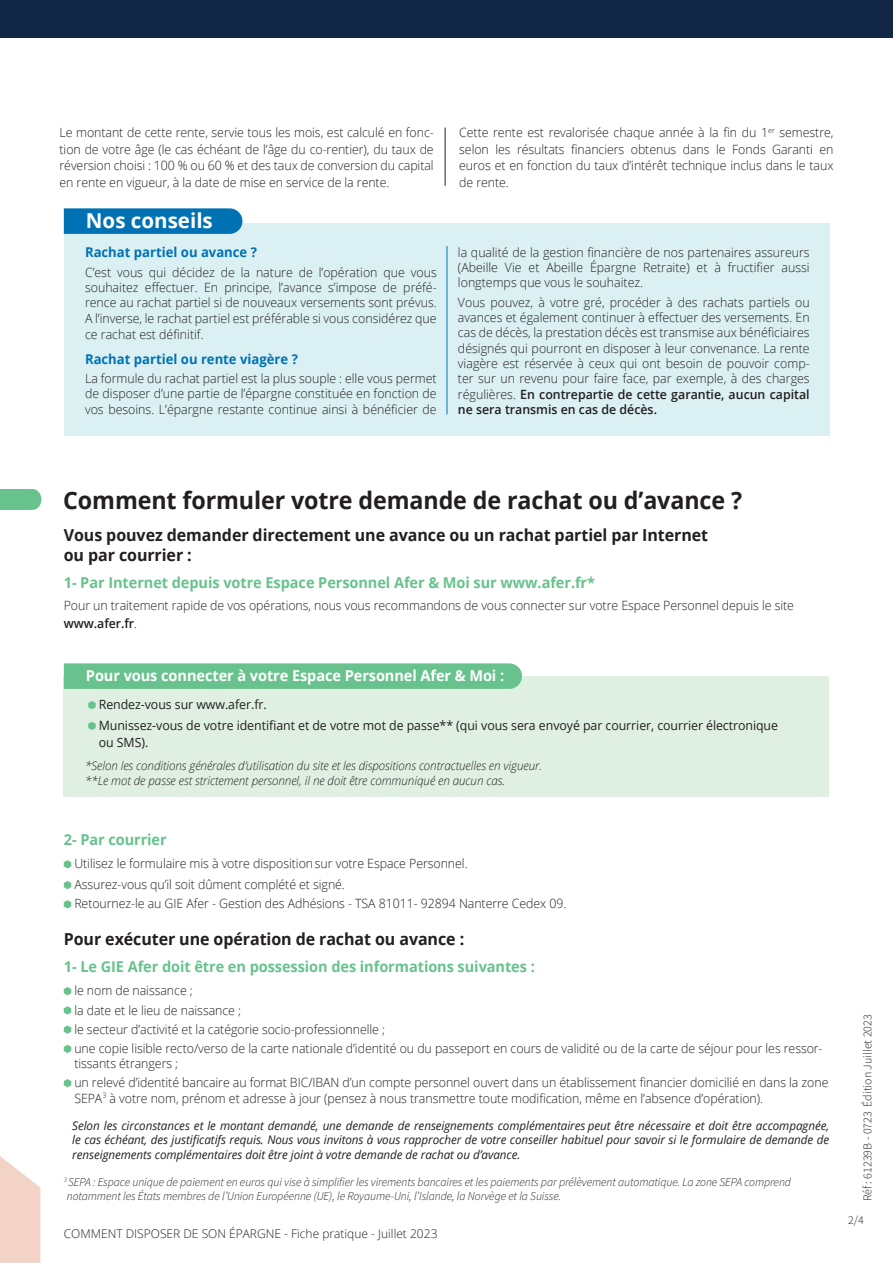
<style>
.page{position:relative;width:893px;height:1263px;background:#fff}
.page>*{position:absolute;margin:0;border:0;box-sizing:border-box;transform-origin:0 0}
.t1{font:700 24px "Open Sans";letter-spacing:-.005em;color:#231f20}
.t2{font:700 20.55px "Open Sans";color:#fff}
.t3{font:700 16.5px/19.8px "Open Sans";letter-spacing:-.005em;color:#231f20}
.t4{font:700 15px "Open Sans";letter-spacing:-.005em;color:#68c28d}
.t5{font:700 15px "Open Sans";letter-spacing:-.005em;color:#fff}
.t6{font:700 13.5px "Open Sans";color:#0072b4}
.t7{font:300 12.75px/15.3px "Open Sans";letter-spacing:-.005em;color:#231f20;text-align:justify}
.t8{font:12.75px/20.7px "Open Sans";letter-spacing:-.005em;color:#231f20}
.t9{font:italic 12px/14.4px "Open Sans";letter-spacing:-.005em;color:#231f20;text-align:justify}
.t10{font:italic 300 12px/14.4px "Source Sans Pro";letter-spacing:-.005em;color:#231f20}
.t11{font:italic 300 12px/15px "Open Sans";letter-spacing:-.005em;color:#231f20}
.t12{font:300 12px "Open Sans";color:#231f20}
.t13{font:300 12px "Source Sans Pro";color:#231f20}
.s1{font-weight:600}
</style>
<div class="page">
<div style="left:64px;top:676px;width:765px;height:121px;background:#dff0e3"></div>
<svg style="left:0;top:1156px;width:40px;height:107px;background:#f5d9cf"></svg>
<div style="left:0;top:0;width:893px;height:37px;background:#122646"></div>
<svg style="left:88px;top:701px;width:8px;height:8px"></svg>
<svg style="left:88px;top:722px;width:8px;height:8px"></svg>
<svg style="left:64px;top:860px;width:7px;height:8px"></svg>
<svg style="left:64px;top:881px;width:7px;height:8px"></svg>
<svg style="left:64px;top:900px;width:7px;height:8px"></svg>
<svg style="left:64px;top:987px;width:7px;height:8px"></svg>
<svg style="left:64px;top:1006px;width:7px;height:8px"></svg>
<svg style="left:64px;top:1025px;width:7px;height:9px"></svg>
<svg style="left:64px;top:1045px;width:7px;height:8px"></svg>
<svg style="left:64px;top:1079px;width:7px;height:8px"></svg>
<div style="left:24px;top:489px;width:17px;height:21px;background:#68c28d;border-radius:50%"></div>
<div style="left:0;top:489px;width:31px;height:21px;background:#68c28d"></div>
<div style="left:64px;top:223px;width:765px;height:213px;background:#daf0f3"></div>
<hr style="left:447px;top:246px;width:1px;height:168px;background:#0072b4">
<svg style="left:64px;top:208px;width:178px;height:26px;background:#0776b6"></svg>
<svg style="left:64px;top:663px;width:458px;height:26px;background:#6bc38f"></svg>
<hr style="left:445px;top:128px;width:1px;height:58px;background:#231f20">
<p class="t7" style="left:60px;top:124px;width:376px;line-height:16.5px">Le montant de cette rente, servie tous les mois, est calculé en fonc&shy;tion de votre âge (le cas échéant de l’âge du co-rentier), du taux de réversion choisi : 100 % ou 60 % et des taux de conversion du capital en rente en vigueur, à la date de mise en service de la rente.</p>
<p class="t7" style="left:459px;top:124px;width:376px;line-height:16.5px">Cette rente est revalorisée chaque année à la fin du 1<sup>er</sup> semestre, selon les résultats financiers obtenus dans le Fonds Garanti en euros et en fonction du taux d’intérêt technique inclus dans le taux de rente.</p>
<h2 class="t2" style="left:86px;top:206px;width:128px">Nos conseils</h2>
<p class="t6" style="left:85px;top:243px;width:173px">Rachat partiel ou avance ?</p>
<p class="t7" style="left:85px;top:264px;width:353px">C’est vous qui décidez de la nature de l’opération que vous souhaitez effectuer. En principe, l’avance s’impose de préfé&shy;rence au rachat partiel si de nouveaux versements sont prévus.<br>A l’inverse, le rachat partiel est préférable si vous considérez que ce rachat est définitif.</p>
<p class="t6" style="left:85px;top:349px;width:214px">Rachat partiel ou rente viagère ?</p>
<p class="t7" style="left:85px;top:370px;width:353px">La formule du rachat partiel est la plus souple : elle vous permet de disposer d’une partie de l’épargne constituée en fonction de vos besoins. L’épargne restante continue ainsi à bénéficier de</p>
<p class="t7" style="left:458px;top:244px;width:353px">la qualité de la gestion financière de nos partenaires assureurs (Abeille Vie et Abeille Épargne Retraite) et à fructifier aussi longtemps que vous le souhaitez.</p>
<p class="t7" style="left:458px;top:294px;width:353px">Vous pouvez, à votre gré, procéder à des rachats partiels ou avances et également continuer à effectuer des versements. En cas de décès, la prestation décès est transmise aux bénéficiaires désignés qui pourront en disposer à leur convenance. La rente viagère est réservée à ceux qui ont besoin de pouvoir comp&shy;ter sur un revenu pour faire face, par exemple, à des charges régulières. <span class="s1">En contrepartie de cette garantie, aucun capital ne sera transmis en cas de décès.</span></p>
<h1 class="t1" style="left:63px;top:484px;width:680px">Comment formuler votre demande de rachat ou d’avance ?</h1>
<p class="t3" style="left:64px;top:525px;width:646px">Vous pouvez demander directement une avance ou un rachat partiel par Internet ou par courrier :</p>
<p class="t4" style="left:64px;top:572px;width:533px">1- Par Internet depuis votre Espace Personnel Afer &amp; Moi sur www.afer.fr*</p>
<p class="t7" style="left:64px;top:596px;width:732px;line-height:18px">Pour un traitement rapide de vos opérations, nous vous recommandons de vous connecter sur votre Espace Personnel depuis le site <span class="s1">www.afer.fr</span>.</p>
<p class="t5" style="left:86px;top:665px;width:420px">Pour vous connecter à votre Espace Personnel Afer &amp; Moi :</p>
<p class="t8" style="left:99px;top:694px;width:681px">Rendez-vous sur www.afer.fr.<br>Munissez-vous de votre identifiant et de votre mot de passe** (qui vous sera envoyé par courrier, courrier électronique</p>
<p class="t8" style="left:99px;top:731px;width:51px">ou SMS).</p>
<p class="t11" style="left:85px;top:758px;width:459px">*Selon les conditions générales d’utilisation du site et les dispositions contractuelles en vigueur. **Le mot de passe est strictement personnel, il ne doit être communiqué en aucun cas.</p>
<p class="t4" style="left:64px;top:829px;width:104px">2- Par courrier</p>
<p class="t7" style="left:74px;top:853px;width:395px;line-height:20.7px">Utilisez le formulaire mis à votre dispositionsur votre Espace Personnel.<br>Assurez-vous qu’il soit dûment complété et signé.</p>
<p class="t7" style="left:74px;top:896px;width:494px">Retournez-le au GIE Afer - Gestion des Adhésions - TSA 81011- 92894 Nanterre Cedex 09.</p>
<p class="t3" style="left:64px;top:929px;width:402px">Pour exécuter une opération de rachat ou avance :</p>
<p class="t4" style="left:64px;top:956px;width:473px">1- Le GIE Afer doit être en possession des informations suivantes :</p>
<p class="t7" style="left:74px;top:981px;width:750px;line-height:19.2px;text-align:left">le nom de naissance ;<br>la date et le lieu de naissance ;<br>le secteur d’activité et la catégorie socio-professionnelle ;<br>une copie lisible recto/verso de la carte nationale d’identité ou du passeport en cours de validité ou de la carte de séjour pour les ressor-</p>
<p class="t7" style="left:74px;top:1053px;width:756px;line-height:19.2px">tissants étrangers ;<br>un relevé d’identité bancaire au format BIC/IBAN d’un compte personnel ouvert dans un établissement financier domicilié en dans la zone</p>
<p class="t7" style="left:74px;top:1090px;width:690px">SEPA<sup>3</sup> à votre nom, prénom et adresse à jour (pensez à nous transmettre toute modification, même en l’absence d’opération).</p>
<p class="t9" style="left:72px;top:1118px;width:758px">Selon les circonstances et le montant demandé, une demande de renseignements complémentaires peut être nécessaire et doit être accompagnée, le cas échéant, des justificatifs requis. Nous vous invitons à vous rapprocher de votre conseiller habituel pour savoir si le formulaire de demande de renseignements complémentaires doit être joint à votre demande de rachat ou d’avance.</p>
<p class="t10" style="left:64px;top:1174px;width:729px"><sup>3</sup> SEPA : Espace unique de paiement en euros qui vise à simplifier les virements bancaires et les paiements par prélèvement automatique. La zone SEPA comprend notamment les États membres de l’Union Européenne (UE), le Royaume-Uni, l’Islande, la Norvège et la Suisse.</p>
<p class="t12" style="left:64px;top:1225px;width:375px">COMMENT DISPOSER DE SON ÉPARGNE - Fiche pratique - Juillet 2023</p>
<p class="t13" style="left:860px;top:1201px;width:188px;rotate:-90deg">Réf : 61239B - 0723 Édition Juillet 2023</p>
<p class="t13" style="left:848px;top:1212px;width:17px">2/4</p>
</div>
